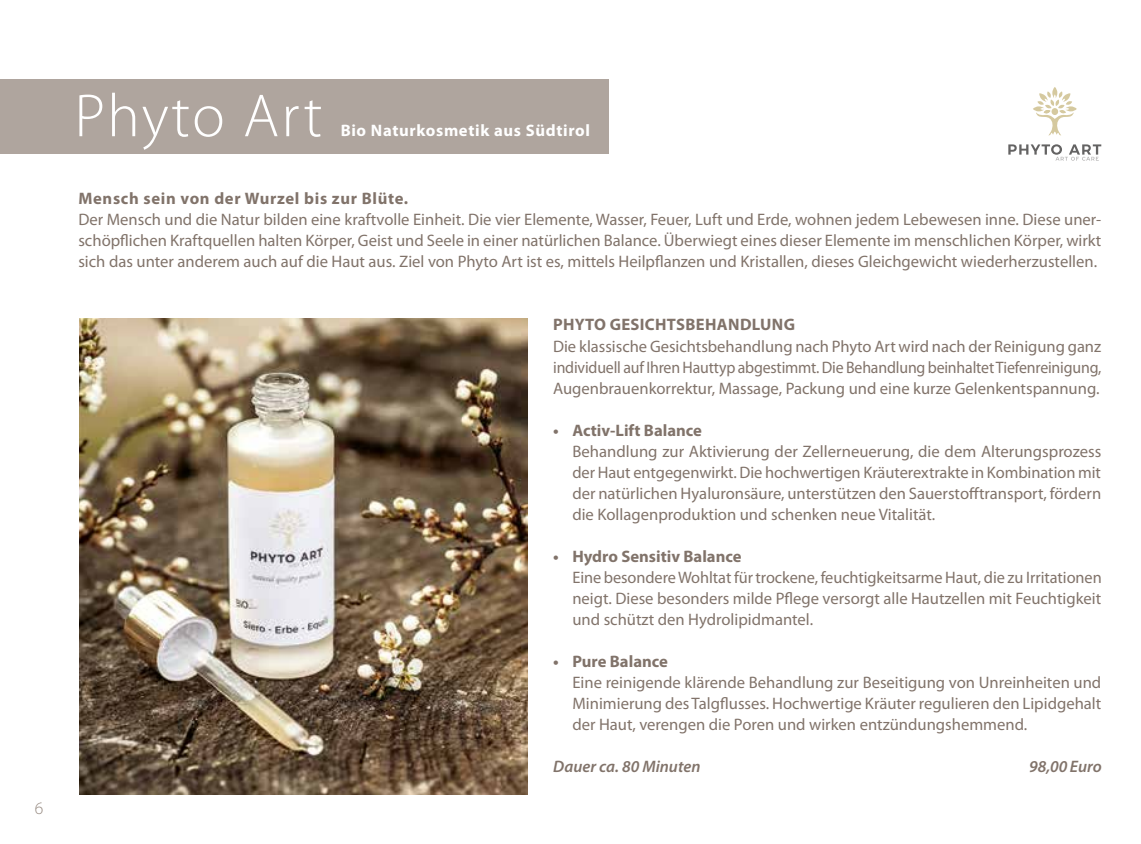
<style>
.page{position:relative;width:1141px;height:844px;background:#fff}
.page>*{position:absolute;margin:0;border:0;box-sizing:border-box;transform-origin:0 0}
.t1{font:300 61.25px "Myriad Pro";letter-spacing:.035em;color:#fff}
.t2{font:300 17.5px "Myriad Pro";color:#978b82}
.t3{font:16.62px/21px "Myriad Pro";color:#81736a;text-align:justify}
.t4{font:700 16.62px "Myriad Pro";letter-spacing:.015em;color:#81736a}
.t5{font:700 16.62px "Myriad Pro";letter-spacing:.04em;color:#81736a}
.t6{font:700 16.62px "Myriad Pro";letter-spacing:.04em;color:#fff}
.t7{font:italic 600 16.62px "Myriad Pro";color:#81736a}
</style>
<div class="page">
<img style="left:79px;top:319px;width:448px;height:475px">
<svg style="left:1008px;top:144px;width:93px;height:17px"></svg>
<svg style="left:1033px;top:87px;width:44px;height:48px"></svg>
<div style="left:0;top:80px;width:609px;height:74px;background:#afa59e"></div>
<p class="t2" style="left:35px;top:797px;width:10px">6</p>
<h1 class="t1" style="left:74px;top:79px;width:250px">Phyto Art</h1>
<p class="t6" style="left:341px;top:120px;width:251px">Bio Naturkosmetik aus Südtirol</p>
<p class="t5" style="left:78px;top:188px;width:331px">Mensch sein von der Wurzel bis zur Blüte.</p>
<p class="t3" style="left:78px;top:209px;width:1024px">Der Mensch und die Natur bilden eine kraftvolle Einheit. Die vier Elemente, Wasser, Feuer, Luft und Erde, wohnen jedem Lebewesen inne. Diese uner&shy;schöpflichen Kraftquellen halten Körper, Geist und Seele in einer natürlichen Balance. Überwiegt eines dieser Elemente im menschlichen Körper, wirkt sich das unter anderem auch auf die Haut aus. Ziel von Phyto Art ist es, mittels Heilpflanzen und Kristallen, dieses Gleichgewicht wiederherzustellen.</p>
<p class="t4" style="left:553px;top:314px;width:243px">PHYTO GESICHTSBEHANDLUNG</p>
<p class="t3" style="left:553px;top:335px;width:550px">Die klassische Gesichtsbehandlung nach Phyto Art wird nach der Reinigung ganz individuell auf Ihren Hauttyp abgestimmt. Die Behandlung beinhaltet Tiefenreinigung, Augenbrauenkorrektur, Massage, Packung und eine kurze Gelenkentspannung.</p>
<p class="t4" style="left:553px;top:419px;width:150px">• Activ-Lift Balance</p>
<p class="t3" style="left:572px;top:440px;width:530px">Behandlung zur Aktivierung der Zellerneuerung, die dem Alterungsprozess der Haut entgegenwirkt. Die hochwertigen Kräuterextrakte in Kombination mit der natürlichen Hyaluronsäure, unterstützen den Sauerstofftransport, fördern die Kollagenproduktion und schenken neue Vitalität.</p>
<p class="t4" style="left:553px;top:545px;width:190px">• Hydro Sensitiv Balance</p>
<p class="t3" style="left:572px;top:566px;width:531px">Eine besondere Wohltat für trockene, feuchtigkeitsarme Haut, die zu Irritationen neigt. Diese besonders milde Pflege versorgt alle Hautzellen mit Feuchtigkeit und schützt den Hydrolipidmantel.</p>
<p class="t4" style="left:553px;top:650px;width:116px">• Pure Balance</p>
<p class="t3" style="left:572px;top:671px;width:530px">Eine reinigende klärende Behandlung zur Beseitigung von Unreinheiten und Minimierung des Talgflusses. Hochwertige Kräuter regulieren den Lipidgehalt der Haut, verengen die Poren und wirken entzündungshemmend.</p>
<p class="t7" style="left:553px;top:755px;width:149px">Dauer ca. 80 Minuten</p>
<p class="t7" style="left:1029px;top:755px;width:74px">98,00 Euro</p>
</div>
